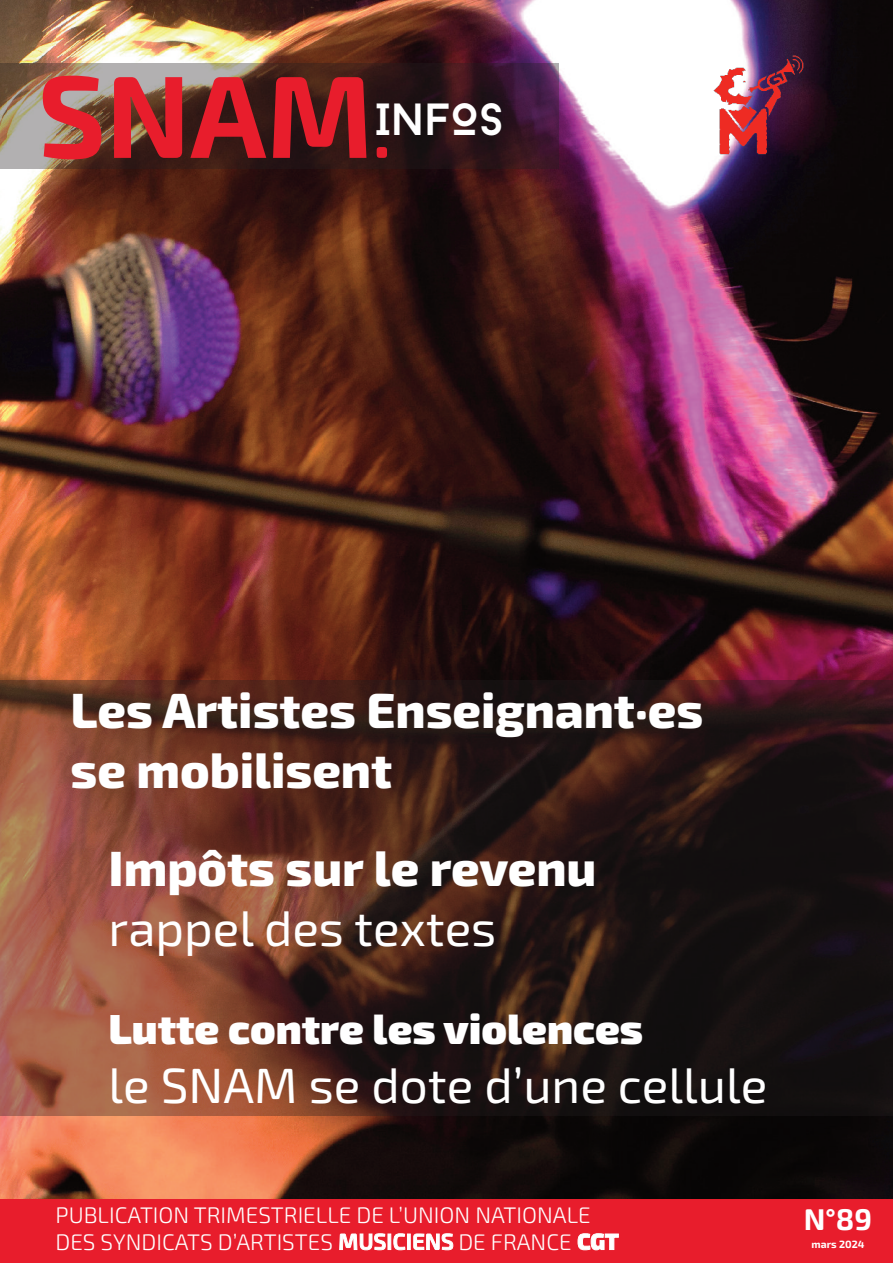
<style>
.page{position:relative;width:893px;height:1263px;background:#fff}
.page>*{position:absolute;margin:0;border:0;box-sizing:border-box;transform-origin:0 0}
.t1{font:800 49.5px/60px "Exo 2";color:#fff}
.t2{font:49.5px "Exo 2";color:#fff}
.t3{font:45px "Baron Neue";color:#fff}
.t4{font:900 42px "Exo 2";color:#fff}
.t5{font:700 30px "Exo 2";color:#fff}
.t6{font:300 22.5px/27px "Exo 2";color:#fff}
.t7{font:700 10.5px "Exo 2";color:#fff}
.s1{font-family:"Exo 2";font-weight:700;font-size:117px;color:#e81d2c}
.s2{font-family:"Exo 2";font-weight:700;font-size:72px;color:#e81d2c}
.s3{font-weight:600}
.s4{font-weight:800}
</style>
<div class="page">
<img style="left:0;top:0;width:893px;height:1199px">
<img style="left:695px;top:51px;width:117px;height:111px">
<div style="left:0;top:1199px;width:893px;height:64px;background:#e81d2c"></div>
<div style="left:0;top:680px;width:893px;height:435px;background:#231f20;opacity:.35"></div>
<div style="left:0;top:64px;width:558px;height:105px;background:#231f20;opacity:.35"></div>
<h2 class="t3" style="left:38px;top:91px;width:467px"><span class="s1">SNAM</span><span class="s2">.</span>INFOS</h2>
<h1 class="t1" style="left:71px;top:681px;width:634px">Les Artistes Enseignant·es se mobilisent</h1>
<h1 class="t1" style="left:108px;top:839px;width:490px">Impôts sur le revenu</h1>
<h1 class="t2" style="left:108px;top:900px;width:389px">rappel des textes</h1>
<h3 class="t4" style="left:108px;top:1005px;width:536px">Lutte contre les violences</h3>
<h1 class="t2" style="left:108px;top:1057px;width:660px">le SNAM se dote d’une cellule</h1>
<p class="t6" style="left:56px;top:1202px;width:565px">PUBLICATION TRIMESTRIELLE DE L’UNION NATIONALE<br>DES SYNDICATS D’ARTISTES <span class="s3">MUSICIENS</span> DE FRANCE <span class="s4">CGT</span></p>
<h3 class="t5" style="left:804px;top:1202px;width:70px">N°89</h3>
<h3 class="t5" style="left:772px;top:1204px;width:69px">N°69</h3>
<p class="t7" style="left:812px;top:1238px;width:54px">mars 2024</p>
</div>
